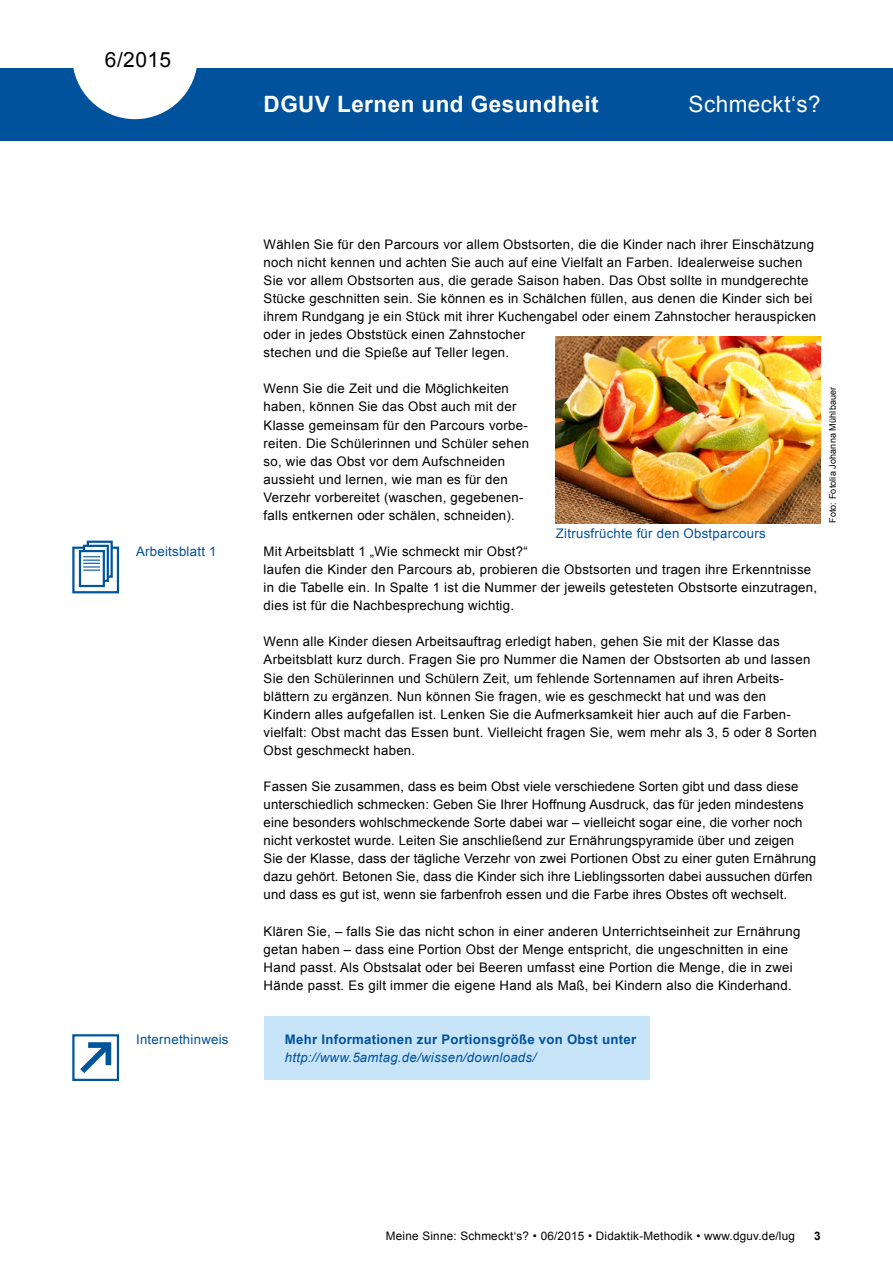
<style>
.page{position:relative;width:893px;height:1263px;background:#fff}
.page>*{position:absolute;margin:0;border:0;box-sizing:border-box;transform-origin:0 0}
.t1{font:700 22.5px "Arial";letter-spacing:.02em;color:#fff}
.t2{font:22.5px "Arial";letter-spacing:.02em;color:#fff}
.t3{font:21px "Arial";color:#000}
.t4{font:13.2px/18px "Arial";letter-spacing:.02em;color:#000}
.t5{font:13.2px "Arial";letter-spacing:.02em;color:#00529c}
.t6{font:700 13.2px "Arial";letter-spacing:.02em;color:#00529c}
.t7{font:italic 13.2px "Arial";letter-spacing:.02em;color:#00529c}
.t8{font:11.7px "Arial";letter-spacing:.02em;color:#000}
.t9{font:700 11.7px "Arial";color:#000}
.t10{font:9px "Arial";letter-spacing:.015em;color:#000}
</style>
<div class="page">
<div style="left:264px;top:1016px;width:385px;height:64px;background:#c7e4f8"></div>
<div style="left:0;top:68px;width:893px;height:72px;background:#00529c"></div>
<svg style="left:73px;top:68px;width:124px;height:51px"></svg>
<img style="left:556px;top:337px;width:265px;height:186px">
<div style="left:72px;top:1034px;width:47px;height:47px;border:2px solid #00559c"></div>
<svg style="left:80px;top:1042px;width:31px;height:31px"></svg>
<div style="left:72px;top:547px;width:47px;height:46px;border:2px solid #00559c"></div>
<svg style="left:90px;top:544px;width:20px;height:6px"></svg>
<div style="left:87px;top:541px;width:26px;height:37px;border:2px solid #00559c"></div>
<svg style="left:83px;top:545px;width:26px;height:37px"></svg>
<div style="left:79px;top:550px;width:26px;height:37px;background:#fff;border:2px solid #00559c"></div>
<svg style="left:83px;top:556px;width:17px;height:15px"></svg>
<h2 class="t3" style="left:105px;top:46px;width:68px">6/2015</h2>
<h1 class="t1" style="left:264px;top:89px;width:337px">DGUV Lernen und Gesundheit</h1>
<h1 class="t2" style="left:689px;top:89px;width:134px">Schmeckt‘s?</h1>
<p class="t5" style="left:136px;top:543px;width:82px">Arbeitsblatt 1</p>
<p class="t5" style="left:136px;top:1030px;width:94px">Internethinweis</p>
<p class="t4" style="left:264px;top:235px;width:554px">Wählen Sie für den Parcours vor allem Obstsorten, die die Kinder nach ihrer Einschätzung noch nicht kennen und achten Sie auch auf eine Vielfalt an Farben. Idealerweise suchen Sie vor allem Obstsorten aus, die gerade Saison haben. Das Obst sollte in mundgerechte Stücke geschnitten sein. Sie können es in Schälchen füllen, aus denen die Kinder sich bei ihrem Rundgang je ein Stück mit ihrer Kuchengabel oder einem Zahnstocher herauspicken oder in jedes Obststück einen Zahnstocher<br>stechen und die Spieße auf Teller legen.</p>
<p class="t4" style="left:264px;top:380px;width:267px">Wenn Sie die Zeit und die Möglichkeiten haben, können Sie das Obst auch mit der Klasse gemeinsam für den Parcours vorbe&shy;reiten. Die Schülerinnen und Schüler sehen so, wie das Obst vor dem Aufschneiden aussieht und lernen, wie man es für den Verzehr vorbereitet (waschen, gegebenen&shy;falls entkernen oder schälen, schneiden).</p>
<p class="t4" style="left:264px;top:542px;width:555px">Mit Arbeitsblatt 1 „Wie schmeckt mir Obst?“<br>laufen die Kinder den Parcours ab, probieren die Obstsorten und tragen ihre Erkenntnisse in die Tabelle ein. In Spalte 1 ist die Nummer der jeweils getesteten Obstsorte einzutragen, dies ist für die Nachbesprechung wichtig.</p>
<p class="t4" style="left:264px;top:633px;width:555px">Wenn alle Kinder diesen Arbeitsauftrag erledigt haben, gehen Sie mit der Klasse das Arbeitsblatt kurz durch. Fragen Sie pro Nummer die Namen der Obstsorten ab und lassen Sie den Schülerinnen und Schülern Zeit, um fehlende Sortennamen auf ihren Arbeits&shy;blättern zu ergänzen. Nun können Sie fragen, wie es geschmeckt hat und was den<br>Kindern alles aufgefallen ist. Lenken Sie die Aufmerksamkeit hier auch auf die Farben&shy;vielfalt: Obst macht das Essen bunt. Vielleicht fragen Sie, wem mehr als 3, 5 oder 8 Sorten Obst geschmeckt haben.</p>
<p class="t4" style="left:264px;top:777px;width:554px">Fassen Sie zusammen, dass es beim Obst viele verschiedene Sorten gibt und dass diese unterschiedlich schmecken: Geben Sie Ihrer Hoffnung Ausdruck, das für jeden mindestens eine besonders wohlschmeckende Sorte dabei war – vielleicht sogar eine, die vorher noch nicht verkostet wurde. Leiten Sie anschließend zur Ernährungspyramide über und zeigen Sie der Klasse, dass der tägliche Verzehr von zwei Portionen Obst zu einer guten Ernährung dazu gehört. Betonen Sie, dass die Kinder sich ihre Lieblingssorten dabei aussuchen dürfen und dass es gut ist, wenn sie farbenfroh essen und die Farbe ihres Obstes oft wechselt.</p>
<p class="t4" style="left:264px;top:922px;width:538px">Klären Sie, – falls Sie das nicht schon in einer anderen Unterrichtseinheit zur Ernährung getan haben – dass eine Portion Obst der Menge entspricht, die ungeschnitten in eine Hand passt. Als Obstsalat oder bei Beeren umfasst eine Portion die Menge, die in zwei Hände passt. Es gilt immer die eigene Hand als Maß, bei Kindern also die Kinderhand.</p>
<p class="t5" style="left:556px;top:525px;width:211px">Zitrusfrüchte für den Obstparcours</p>
<p class="t10" style="left:827px;top:523px;width:138px;rotate:-90deg">Foto: Fotolia Johanna Mühlbauer</p>
<p class="t6" style="left:285px;top:1030px;width:353px">Mehr Informationen zur Portionsgröße von Obst unter</p>
<p class="t7" style="left:285px;top:1049px;width:253px">http://www.5amtag.de/wissen/downloads/</p>
<p class="t8" style="left:386px;top:1228px;width:411px">Meine Sinne: Schmeckt‘s? • 06/2015 • Didaktik-Methodik • www.dguv.de/lug</p>
<p class="t9" style="left:814px;top:1228px;width:8px">3</p>
</div>
